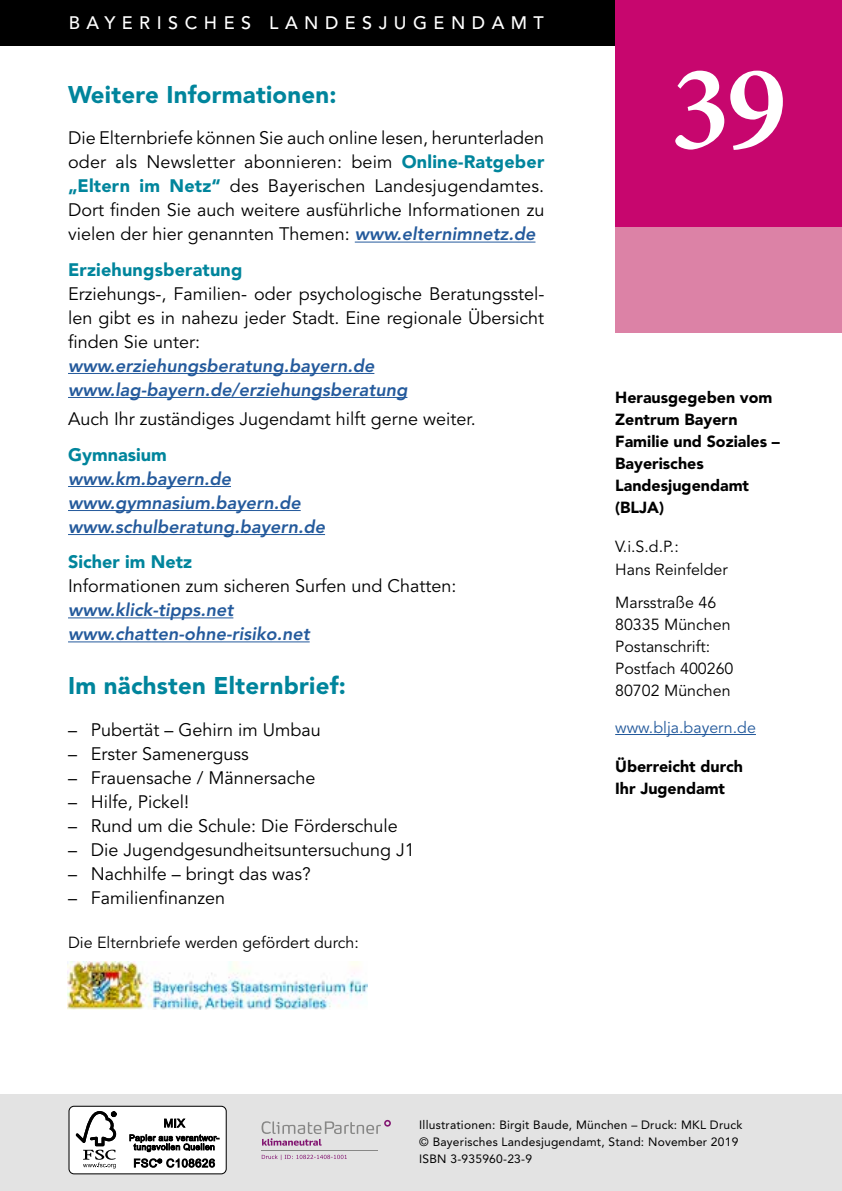
<style>
.page{position:relative;width:842px;height:1191px;background:#fff}
.page>*{position:absolute;margin:0;border:0;box-sizing:border-box;transform-origin:0 0}
.t1{font:600 122px "Minion Pro";color:#fff}
.t2{font:900 24px "Avenir LT Std";letter-spacing:.01em;color:#00859c}
.t3{font:18px/24px "Avenir LT Std";color:#000;text-align:justify}
.t4{font:italic 800 18px/24px "Avenir LT Std";color:#245a9c}
.t5{font:900 18px "Avenir LT Std";letter-spacing:.005em;color:#00859c}
.t6{font:500 18px "Avenir LT Std";letter-spacing:.36em;color:#fff}
.t7{font:16px/22px "Avenir LT Std";color:#000}
.t8{font:900 16px/22px "Avenir LT Std";color:#000}
.t9{font:16px "Avenir LT Std";color:#245a9c}
.t10{font:12px/17px "Avenir LT Std";letter-spacing:.02em;color:#000}
.s1{font-weight:900;color:#00859c}
.s2{font-weight:800;font-style:italic;color:#245a9c}
</style>
<div class="page">
<div style="left:0;top:1094px;width:842px;height:97px;background:#e3e3e3"></div>
<hr style="left:262px;top:1150px;width:116px;height:1px;background:#878786">
<svg style="left:262px;top:1154px;width:85px;height:6px"></svg>
<svg style="left:262px;top:1119px;width:129px;height:26px"></svg>
<div style="left:69px;top:1106px;width:157px;height:67px;background:#fff;border-radius:5px"></div>
<hr style="left:355px;top:242px;width:180px;height:1px;background:#245a9c">
<hr style="left:68px;top:373px;width:306px;height:1px;background:#245a9c">
<hr style="left:68px;top:397px;width:339px;height:1px;background:#245a9c">
<hr style="left:68px;top:486px;width:163px;height:1px;background:#245a9c">
<hr style="left:68px;top:510px;width:233px;height:1px;background:#245a9c">
<hr style="left:68px;top:534px;width:257px;height:1px;background:#245a9c">
<hr style="left:68px;top:617px;width:165px;height:1px;background:#245a9c">
<hr style="left:68px;top:641px;width:242px;height:1px;background:#245a9c">
<hr style="left:615px;top:734px;width:141px;height:1px;background:#245a9c">
<div style="left:0;top:0;width:615px;height:45px;background:#000"></div>
<div style="left:615px;top:227px;width:227px;height:105px;background:#dc82a6"></div>
<div style="left:615px;top:0;width:227px;height:227px;background:#c7066e"></div>
<img style="left:68px;top:961px;width:299px;height:48px">
<div style="left:68px;top:1106px;width:159px;height:68px;border:1px solid #000;border-radius:5px"></div>
<svg style="left:68px;top:1111px;width:151px;height:57px"></svg>
<p class="t6" style="left:69px;top:13px;width:477px">BAYERISCHES LANDESJUGENDAMT</p>
<h1 class="t2" style="left:68px;top:80px;width:270px">Weitere Informationen:</h1>
<p class="t3" style="left:68px;top:126px;width:478px">Die Elternbriefe können Sie auch online lesen, herunterladen oder als Newsletter abonnieren: beim <span class="s1">Online-Ratgeber „Eltern im Netz“</span> des Bayerischen Landesjugendamtes.<br>Dort finden Sie auch weitere ausführliche Informationen zu vielen der hier genannten Themen: <span class="s2">www.elternimnetz.de</span></p>
<p class="t5" style="left:68px;top:258px;width:176px">Erziehungsberatung</p>
<p class="t3" style="left:68px;top:282px;width:478px">Erziehungs-, Familien- oder psychologische Beratungsstel&shy;len gibt es in nahezu jeder Stadt. Eine regionale Übersicht finden Sie unter:</p>
<p class="t4" style="left:68px;top:354px;width:341px">www.erziehungsberatung.bayern.de www.lag-bayern.de/erziehungsberatung</p>
<p class="t3" style="left:68px;top:407px;width:409px">Auch Ihr zuständiges Jugendamt hilft gerne weiter.</p>
<p class="t5" style="left:68px;top:443px;width:100px">Gymnasium</p>
<p class="t4" style="left:68px;top:466px;width:259px">www.km.bayern.de www.gymnasium.bayern.de www.schulberatung.bayern.de</p>
<p class="t5" style="left:68px;top:551px;width:126px">Sicher im Netz</p>
<p class="t3" style="left:68px;top:574px;width:390px">Informationen zum sicheren Surfen und Chatten:</p>
<p class="t4" style="left:68px;top:598px;width:243px">www.klick-tipps.net www.chatten-ohne-risiko.net</p>
<h1 class="t2" style="left:68px;top:671px;width:279px">Im nächsten Elternbrief:</h1>
<p class="t3" style="left:68px;top:717px;width:254px">– Pubertät – Gehirn im Umbau</p>
<p class="t3" style="left:68px;top:741px;width:182px">– Erster Samenerguss</p>
<p class="t3" style="left:68px;top:765px;width:249px">– Frauensache / Männersache</p>
<p class="t3" style="left:68px;top:789px;width:122px">– Hilfe, Pickel!</p>
<p class="t3" style="left:68px;top:813px;width:331px">– Rund um die Schule: Die Förderschule</p>
<p class="t3" style="left:68px;top:837px;width:348px">– Die Jugendgesundheitsuntersuchung J1</p>
<p class="t3" style="left:68px;top:861px;width:244px">– Nachhilfe – bringt das was?</p>
<p class="t3" style="left:68px;top:885px;width:159px">– Familienfinanzen</p>
<p class="t7" style="left:68px;top:931px;width:292px">Die Elternbriefe werden gefördert durch:</p>
<p class="t1" style="left:670px;top:25px;width:118px">39</p>
<p class="t8" style="left:615px;top:387px;width:166px">Herausgegeben vom<br>Zentrum Bayern<br>Familie und Soziales –<br>Bayerisches<br>Landesjugendamt (BLJA)</p>
<p class="t7" style="left:615px;top:536px;width:114px">V.i.S.d.P.:<br>Hans Reinfelder</p>
<p class="t7" style="left:615px;top:591px;width:120px">Marsstraße 46<br>80335 München<br>Postanschrift:<br>Postfach 400260<br>80702 München</p>
<p class="t9" style="left:615px;top:718px;width:142px">www.blja.bayern.de</p>
<p class="t8" style="left:615px;top:755px;width:129px">Überreicht durch<br>Ihr Jugendamt</p>
<p class="t10" style="left:419px;top:1116px;width:325px">Illustrationen: Birgit Baude, München – Druck: MKL Druck © Bayerisches Landesjugendamt, Stand: November 2019<br>ISBN 3-935960-23-9</p>
</div>
